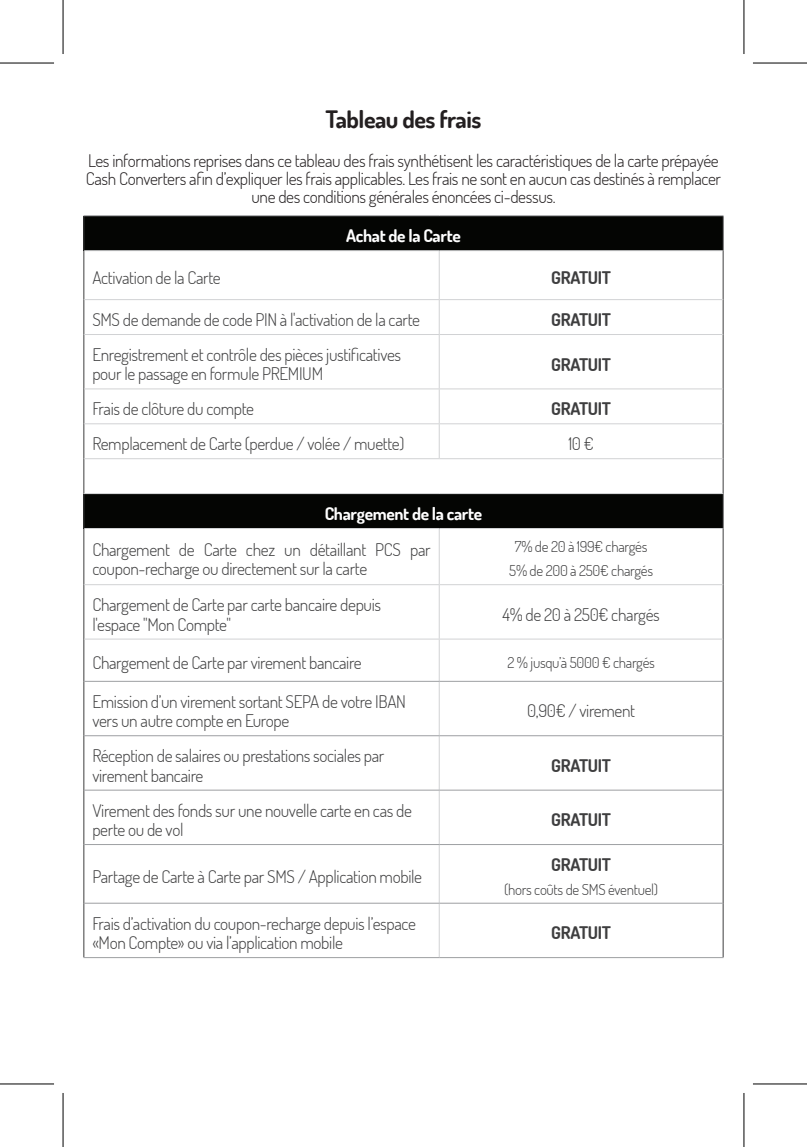
<style>
.page{position:relative;width:807px;height:1147px;background:#fff}
.page>*{position:absolute;margin:0;border:0;box-sizing:border-box;transform-origin:0 0}
.Titres{font:700 24px "Dosis";letter-spacing:-.02em;color:#231f20}
.Texte{font:300 17.4px/19.5px "Dosis";letter-spacing:-.02em;color:#3e3e3f}
.Titres-2{font:300 17.4px/18px "Dosis";letter-spacing:-.02em;color:#231f20;text-align:center}
.Texte-2{font:700 17.4px "Dosis";letter-spacing:-.02em;color:#3e3e3f}
.Tab_Titres{font:700 17.4px "Dosis";letter-spacing:-.02em;color:#fff}
.Texte-3{font:300 15px "Dosis";letter-spacing:-.02em;color:#3e3e3f}
</style>
<div class="page">
<div style="left:84px;top:216px;width:639px;height:35px;background:#040503"></div>
<div style="left:84px;top:493px;width:639px;height:35px;background:#040503"></div>
<hr style="left:83px;top:251px;width:1px;height:48px;background:#3e3e3f">
<hr style="left:722px;top:251px;width:1px;height:48px;background:#3e3e3f">
<hr style="left:83px;top:299px;width:1px;height:35px;background:#3e3e3f">
<hr style="left:722px;top:299px;width:1px;height:35px;background:#3e3e3f">
<hr style="left:83px;top:334px;width:1px;height:55px;background:#3e3e3f">
<hr style="left:722px;top:334px;width:1px;height:55px;background:#3e3e3f">
<hr style="left:83px;top:389px;width:1px;height:35px;background:#3e3e3f">
<hr style="left:722px;top:389px;width:1px;height:35px;background:#3e3e3f">
<hr style="left:83px;top:424px;width:1px;height:34px;background:#3e3e3f">
<hr style="left:722px;top:424px;width:1px;height:34px;background:#3e3e3f">
<hr style="left:83px;top:528px;width:1px;height:56px;background:#3e3e3f">
<hr style="left:722px;top:528px;width:1px;height:56px;background:#3e3e3f">
<hr style="left:83px;top:584px;width:1px;height:55px;background:#3e3e3f">
<hr style="left:722px;top:584px;width:1px;height:55px;background:#3e3e3f">
<hr style="left:83px;top:639px;width:1px;height:42px;background:#3e3e3f">
<hr style="left:722px;top:639px;width:1px;height:42px;background:#3e3e3f">
<hr style="left:83px;top:681px;width:1px;height:54px;background:#3e3e3f">
<hr style="left:722px;top:681px;width:1px;height:54px;background:#3e3e3f">
<hr style="left:83px;top:735px;width:1px;height:55px;background:#3e3e3f">
<hr style="left:722px;top:735px;width:1px;height:55px;background:#3e3e3f">
<hr style="left:83px;top:790px;width:1px;height:54px;background:#3e3e3f">
<hr style="left:722px;top:790px;width:1px;height:54px;background:#3e3e3f">
<hr style="left:83px;top:844px;width:1px;height:59px;background:#3e3e3f">
<hr style="left:722px;top:844px;width:1px;height:59px;background:#3e3e3f">
<hr style="left:83px;top:903px;width:1px;height:54px;background:#3e3e3f">
<hr style="left:722px;top:903px;width:1px;height:54px;background:#3e3e3f">
<hr style="left:83px;top:458px;width:1px;height:35px;background:#3e3e3f">
<hr style="left:722px;top:458px;width:1px;height:35px;background:#3e3e3f">
<hr style="left:83px;top:493px;width:1px;height:35px;background:#3e3e3f">
<hr style="left:722px;top:493px;width:1px;height:35px;background:#3e3e3f">
<hr style="left:83px;top:216px;width:1px;height:35px;background:#3e3e3f">
<hr style="left:722px;top:216px;width:1px;height:35px;background:#3e3e3f">
<hr style="left:83px;top:215px;width:356px;height:1px;background:#939598">
<hr style="left:439px;top:215px;width:284px;height:1px;background:#939598">
<hr style="left:84px;top:250px;width:355px;height:1px;background:#d1d2d4">
<hr style="left:439px;top:250px;width:283px;height:1px;background:#d1d2d4">
<hr style="left:438px;top:251px;width:1px;height:48px;background:#d1d2d4">
<hr style="left:84px;top:299px;width:355px;height:1px;background:#d1d2d4">
<hr style="left:439px;top:299px;width:283px;height:1px;background:#d1d2d4">
<hr style="left:438px;top:300px;width:1px;height:34px;background:#d1d2d4">
<hr style="left:84px;top:334px;width:355px;height:1px;background:#d1d2d4">
<hr style="left:439px;top:334px;width:283px;height:1px;background:#d1d2d4">
<hr style="left:438px;top:335px;width:1px;height:53px;background:#d1d2d4">
<hr style="left:84px;top:388px;width:355px;height:1px;background:#d1d2d4">
<hr style="left:439px;top:388px;width:283px;height:1px;background:#d1d2d4">
<hr style="left:438px;top:389px;width:1px;height:34px;background:#d1d2d4">
<hr style="left:84px;top:423px;width:355px;height:1px;background:#d1d2d4">
<hr style="left:439px;top:423px;width:283px;height:1px;background:#d1d2d4">
<hr style="left:438px;top:424px;width:1px;height:34px;background:#d1d2d4">
<hr style="left:84px;top:458px;width:355px;height:1px;background:#d1d2d4">
<hr style="left:439px;top:458px;width:283px;height:1px;background:#d1d2d4">
<hr style="left:84px;top:493px;width:355px;height:1px;background:#d1d2d4">
<hr style="left:439px;top:493px;width:283px;height:1px;background:#d1d2d4">
<hr style="left:84px;top:528px;width:355px;height:1px;background:#d1d2d4">
<hr style="left:439px;top:528px;width:283px;height:1px;background:#d1d2d4">
<hr style="left:438px;top:529px;width:1px;height:55px;background:#d1d2d4">
<hr style="left:84px;top:584px;width:355px;height:1px;background:#d1d2d4">
<hr style="left:439px;top:584px;width:283px;height:1px;background:#d1d2d4">
<hr style="left:438px;top:585px;width:1px;height:53px;background:#d1d2d4">
<hr style="left:84px;top:638px;width:355px;height:1px;background:#d1d2d4">
<hr style="left:439px;top:638px;width:283px;height:1px;background:#d1d2d4">
<hr style="left:438px;top:639px;width:1px;height:42px;background:#d1d2d4">
<hr style="left:438px;top:681px;width:1px;height:54px;background:#d1d2d4">
<hr style="left:438px;top:736px;width:1px;height:53px;background:#d1d2d4">
<hr style="left:438px;top:790px;width:1px;height:54px;background:#d1d2d4">
<hr style="left:438px;top:845px;width:1px;height:57px;background:#d1d2d4">
<hr style="left:438px;top:903px;width:1px;height:54px;background:#d1d2d4">
<hr style="left:84px;top:681px;width:355px;height:1px;background:#9d9fa2">
<hr style="left:439px;top:681px;width:283px;height:1px;background:#9d9fa2">
<hr style="left:84px;top:735px;width:355px;height:1px;background:#9d9fa2">
<hr style="left:439px;top:735px;width:283px;height:1px;background:#9d9fa2">
<hr style="left:84px;top:789px;width:355px;height:1px;background:#9d9fa2">
<hr style="left:439px;top:789px;width:283px;height:1px;background:#9d9fa2">
<hr style="left:84px;top:844px;width:355px;height:1px;background:#9d9fa2">
<hr style="left:439px;top:844px;width:283px;height:1px;background:#9d9fa2">
<hr style="left:84px;top:902px;width:355px;height:1px;background:#9d9fa2">
<hr style="left:439px;top:902px;width:283px;height:1px;background:#9d9fa2">
<hr style="left:83px;top:957px;width:356px;height:1px;background:#9d9fa2">
<hr style="left:439px;top:957px;width:284px;height:1px;background:#9d9fa2">
<svg style="left:744px;top:0;width:1px;height:54px"></svg>
<svg style="left:744px;top:1093px;width:1px;height:53px"></svg>
<hr style="left:0;top:62px;width:54px;height:2px;background:#000">
<hr style="left:752px;top:62px;width:54px;height:2px;background:#000">
<hr style="left:0;top:1083px;width:54px;height:1px;background:#000">
<hr style="left:752px;top:1083px;width:54px;height:1px;background:#000">
<hr style="left:62px;top:0;width:2px;height:54px;background:#000">
<hr style="left:62px;top:1092px;width:2px;height:54px;background:#000">
<hr style="left:743px;top:0;width:1px;height:54px;background:#000">
<hr style="left:743px;top:1092px;width:1px;height:54px;background:#000">
<p class="Titres" style="left:325px;top:104px;width:157px">Tableau des frais</p>
<p class="Titres-2" style="left:86px;top:151px;width:636px">Les informations reprises dans ce tableau des frais synthétisent les caractéristiques de la carte prépayée<br>Cash Converters afin d’expliquer les frais applicables. Les frais ne sont en aucun cas destinés à remplacer une des conditions générales énoncées ci-dessus.</p>
<p class="Tab_Titres" style="left:346px;top:224px;width:116px">Achat de la Carte</p>
<p class="Texte" style="left:92px;top:267px;width:130px">Activation de la Carte</p>
<p class="Texte-2" style="left:551px;top:266px;width:61px">GRATUIT</p>
<p class="Texte" style="left:92px;top:309px;width:329px">SMS de demande de code PIN à l'activation de la carte</p>
<p class="Texte-2" style="left:551px;top:308px;width:61px">GRATUIT</p>
<p class="Texte" style="left:92px;top:344px;width:310px">Enregistrement et contrôle des pièces justificatives pour le passage en formule PREMIUM</p>
<p class="Texte-2" style="left:551px;top:353px;width:61px">GRATUIT</p>
<p class="Texte" style="left:92px;top:399px;width:163px">Frais de clôture du compte</p>
<p class="Texte-2" style="left:551px;top:398px;width:61px">GRATUIT</p>
<p class="Texte" style="left:92px;top:433px;width:313px">Remplacement de Carte (perdue / volée / muette)</p>
<p class="Texte" style="left:568px;top:433px;width:27px">10 €</p>
<p class="Tab_Titres" style="left:324px;top:502px;width:159px">Chargement de la carte</p>
<p class="Texte" style="left:92px;top:539px;width:340px">Chargement de Carte chez un détaillant PCS par coupon-recharge ou directement sur la carte</p>
<p class="Texte-3" style="left:514px;top:537px;width:134px">7% de 20 à 199€ chargés</p>
<p class="Texte-3" style="left:509px;top:561px;width:145px">5% de 200 à 250€ chargés</p>
<p class="Texte" style="left:92px;top:594px;width:290px">Chargement de Carte par carte bancaire depuis l'espace "Mon Compte"</p>
<p class="Texte" style="left:502px;top:604px;width:159px">4% de 20 à 250€ chargés</p>
<p class="Texte" style="left:92px;top:652px;width:271px">Chargement de Carte par virement bancaire</p>
<p class="Texte-3" style="left:507px;top:652px;width:149px">2 % jusqu’à 5000 € chargés</p>
<p class="Texte" style="left:92px;top:691px;width:315px">Emission d’un virement sortant SEPA de votre IBAN vers un autre compte en Europe</p>
<p class="Texte" style="left:527px;top:701px;width:109px">0,90€ / virement</p>
<p class="Texte" style="left:92px;top:745px;width:293px">Réception de salaires ou prestations sociales par virement bancaire</p>
<p class="Texte-2" style="left:551px;top:754px;width:61px">GRATUIT</p>
<p class="Texte" style="left:92px;top:800px;width:321px">Virement des fonds sur une nouvelle carte en cas de perte ou de vol</p>
<p class="Texte-2" style="left:551px;top:808px;width:61px">GRATUIT</p>
<p class="Texte" style="left:92px;top:866px;width:331px">Partage de Carte à Carte par SMS / Application mobile</p>
<p class="Texte-2" style="left:551px;top:853px;width:61px">GRATUIT</p>
<p class="Texte-3" style="left:504px;top:879px;width:156px">(hors coûts de SMS éventuel)</p>
<p class="Texte" style="left:92px;top:913px;width:325px">Frais d’activation du coupon-recharge depuis l’espace «Mon Compte» ou via l’application mobile</p>
<p class="Texte-2" style="left:551px;top:921px;width:61px">GRATUIT</p>
</div>
